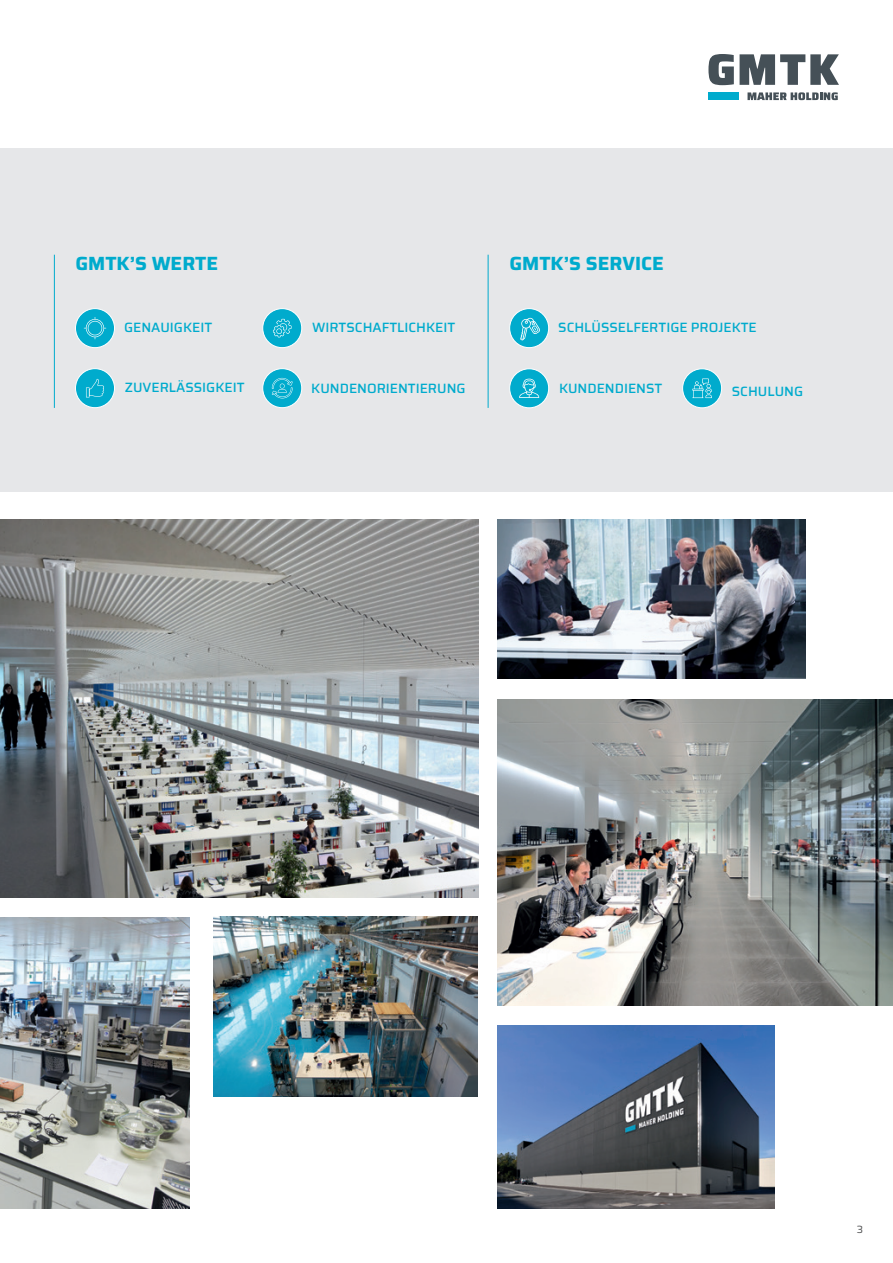
<style>
.page{position:relative;width:893px;height:1263px;background:#fff}
.page>*{position:absolute;margin:0;border:0;box-sizing:border-box;transform-origin:0 0}
.t1{font:700 19.2px "Saira";color:#00abcd}
.t2{font:500 13.5px "Saira";color:#00abcd}
.t3{font:10.5px "Saira";color:#4b4c4d}
</style>
<div class="page">
<div style="left:0;top:149px;width:893px;height:343px;background:#e6e7e9"></div>
<img style="left:497px;top:519px;width:309px;height:160px">
<svg style="left:708px;top:54px;width:26px;height:31px"></svg>
<svg style="left:740px;top:54px;width:99px;height:31px"></svg>
<div style="left:708px;top:92px;width:30px;height:8px;background:#00abcd"></div>
<svg style="left:747px;top:92px;width:91px;height:8px"></svg>
<div style="left:75px;top:309px;width:40px;height:39px;background:#00abcd;border-radius:50%"></div>
<div style="left:75px;top:308px;width:40px;height:40px;border:1px solid #fff;border-radius:50%"></div>
<div style="left:75px;top:369px;width:40px;height:39px;background:#00abcd;border-radius:50%"></div>
<div style="left:75px;top:368px;width:40px;height:40px;border:1px solid #fff;border-radius:50%"></div>
<svg style="left:84px;top:317px;width:22px;height:22px"></svg>
<svg style="left:86px;top:379px;width:18px;height:18px"></svg>
<div style="left:263px;top:309px;width:39px;height:39px;background:#00abcd;border-radius:50%"></div>
<div style="left:262px;top:308px;width:40px;height:40px;border:1px solid #fff;border-radius:50%"></div>
<svg style="left:273px;top:319px;width:18px;height:18px"></svg>
<div style="left:263px;top:369px;width:39px;height:39px;background:#00abcd;border-radius:50%"></div>
<div style="left:262px;top:368px;width:40px;height:40px;border:1px solid #fff;border-radius:50%"></div>
<svg style="left:272px;top:378px;width:21px;height:20px"></svg>
<hr style="left:488px;top:255px;width:1px;height:153px;background:#00abcd">
<hr style="left:54px;top:255px;width:1px;height:153px;background:#00abcd">
<div style="left:510px;top:309px;width:39px;height:39px;background:#00abcd;border-radius:50%"></div>
<div style="left:509px;top:308px;width:40px;height:40px;border:1px solid #fff;border-radius:50%"></div>
<svg style="left:520px;top:318px;width:20px;height:22px"></svg>
<img style="left:497px;top:699px;width:396px;height:306px">
<img style="left:497px;top:1026px;width:277px;height:183px">
<img style="left:0;top:917px;width:190px;height:292px">
<img style="left:0;top:519px;width:478px;height:379px">
<img style="left:213px;top:916px;width:265px;height:180px">
<div style="left:683px;top:369px;width:39px;height:39px;background:#00abcd;border-radius:50%"></div>
<div style="left:682px;top:369px;width:40px;height:39px;border:1px solid #fff;border-radius:50%"></div>
<svg style="left:692px;top:378px;width:20px;height:20px"></svg>
<div style="left:510px;top:369px;width:39px;height:39px;background:#00abcd;border-radius:50%"></div>
<div style="left:509px;top:369px;width:40px;height:39px;border:1px solid #fff;border-radius:50%"></div>
<svg style="left:519px;top:379px;width:20px;height:19px"></svg>
<h1 class="t1" style="left:75px;top:248px;width:144px">GMTK’S WERTE</h1>
<h1 class="t1" style="left:509px;top:248px;width:156px">GMTK’S SERVICE</h1>
<p class="t2" style="left:124px;top:317px;width:90px">GENAUIGKEIT</p>
<p class="t2" style="left:312px;top:317px;width:145px">WIRTSCHAFTLICHKEIT</p>
<p class="t2" style="left:558px;top:317px;width:200px">SCHLÜSSELFERTIGE PROJEKTE</p>
<p class="t2" style="left:125px;top:377px;width:121px">ZUVERLÄSSIGKEIT</p>
<p class="t2" style="left:311px;top:378px;width:156px">KUNDENORIENTIERUNG</p>
<p class="t2" style="left:559px;top:378px;width:105px">KUNDENDIENST</p>
<p class="t2" style="left:732px;top:381px;width:73px">SCHULUNG</p>
<p class="t3" style="left:857px;top:1222px;width:8px">3</p>
</div>
